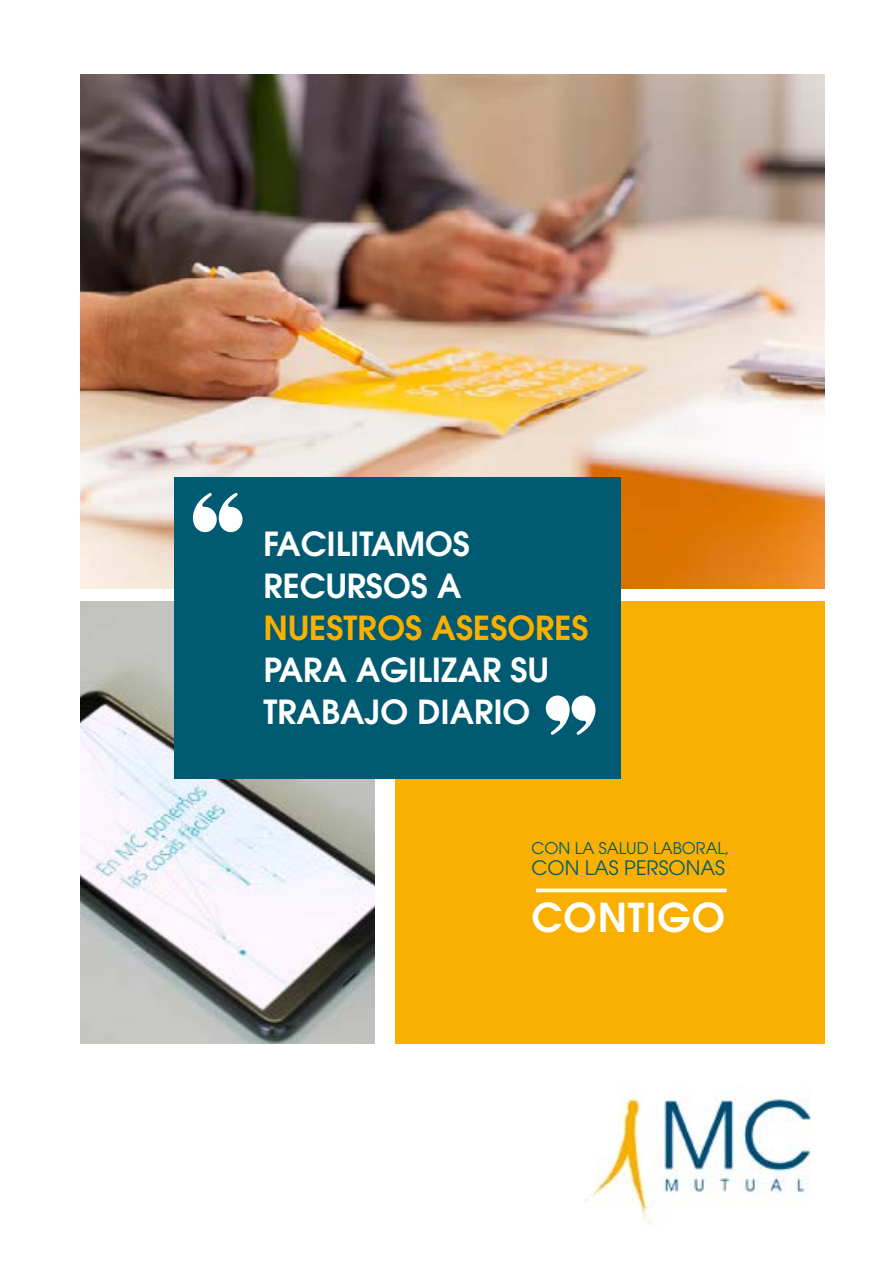
<style>
.page{position:relative;width:893px;height:1263px;background:#fff}
.page>*{position:absolute;margin:0;border:0;box-sizing:border-box;transform-origin:0 0}
.t1{font:600 39.6px "ITC Avant Garde Std";letter-spacing:.025em;color:#fff}
.t2{font:600 33px/42px "ITC Avant Garde Std";color:#fff}
.t3{font:600 33px "ITC Avant Garde Std";color:#f9b000}
.t4{font:19.8px "ITC Avant Garde Pro";color:#005b72}
.t5{font:16.05px "ITC Avant Garde Pro";color:#005b72}
</style>
<div class="page">
<img style="left:81px;top:602px;width:294px;height:442px">
<img style="left:81px;top:74px;width:744px;height:514px">
<img style="left:585px;top:1089px;width:226px;height:136px">
<div style="left:395px;top:602px;width:430px;height:442px;background:#f9b000"></div>
<svg style="left:536px;top:888px;width:191px;height:4px"></svg>
<div style="left:174px;top:477px;width:447px;height:301px;background:#005b72"></div>
<svg style="left:193px;top:493px;width:50px;height:39px"></svg>
<svg style="left:546px;top:695px;width:49px;height:40px"></svg>
<p class="t2" style="left:264px;top:522px;width:208px">FACILITAMOS<br>RECURSOS A</p>
<p class="t3" style="left:264px;top:606px;width:327px">NUESTROS ASESORES</p>
<p class="t2" style="left:264px;top:648px;width:287px">PARA AGILIZAR SU<br>TRABAJO DIARIO</p>
<p class="t5" style="left:531px;top:838px;width:199px">CON LA SALUD LABORAL,</p>
<p class="t4" style="left:531px;top:855px;width:195px">CON LAS PERSONAS</p>
<p class="t1" style="left:531px;top:892px;width:195px">CONTIGO</p>
</div>
